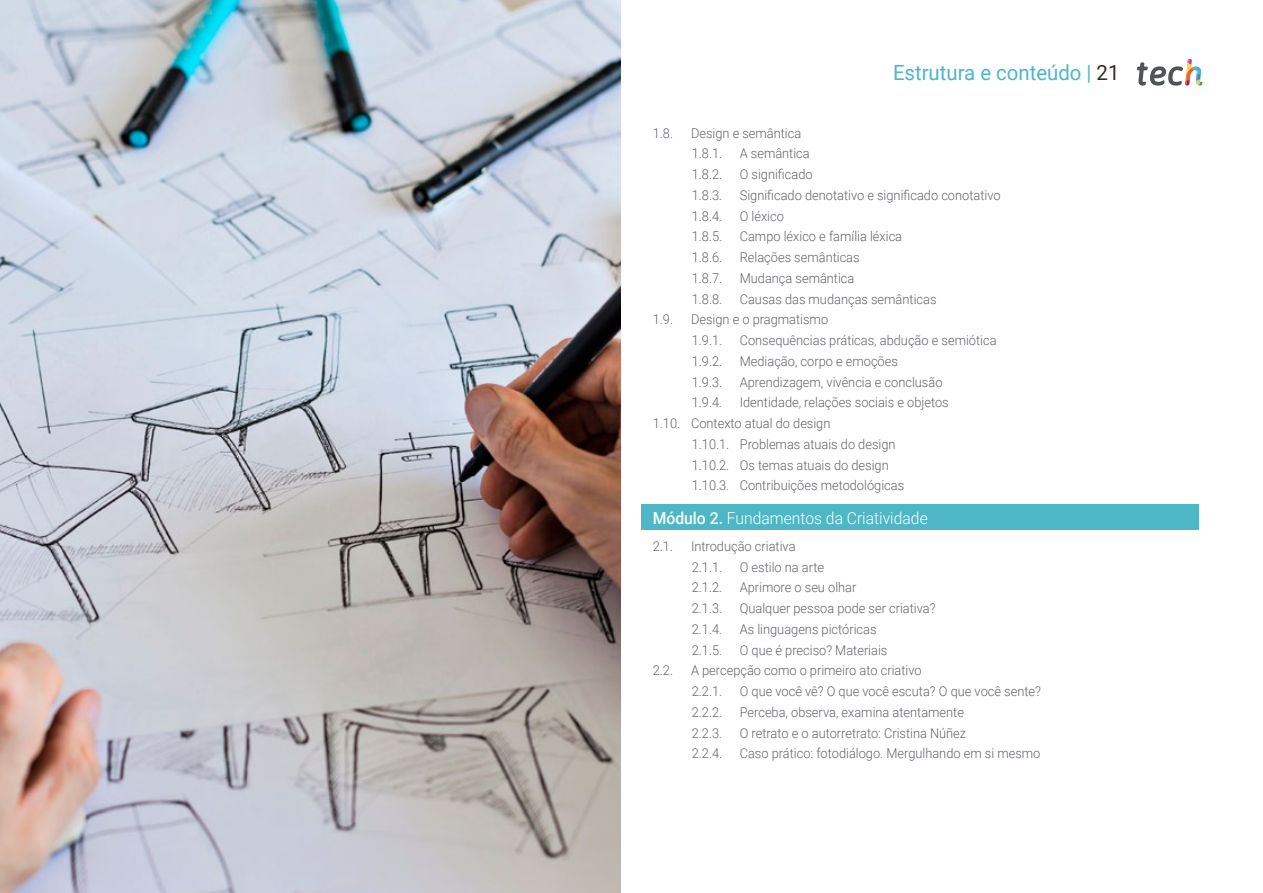
<style>
.page{position:relative;width:1263px;height:893px;background:#fff}
.page>*{position:absolute;margin:0;border:0;box-sizing:border-box;transform-origin:0 0}
.t1{font:21px "Roboto";color:#4db7c5}
.t2{font:300 16.5px "Roboto";color:#fff;scale:.95 1}
.t3{font:300 13.5px/20.7px "Roboto";color:#61646a;scale:.95 1}
.s1{color:#312e20}
.s2{font-weight:500}
</style>
<div class="page">
<img style="left:0;top:0;width:621px;height:893px">
<svg style="left:1137px;top:59px;width:65px;height:27px"></svg>
<div style="left:642px;top:505px;width:557px;height:25px;background:#4db7c5"></div>
<p class="t3" style="left:653px;top:122px;width:23px">1.8.</p>
<p class="t3" style="left:691px;top:122px;width:118px">Design e semântica<br>1.8.1.</p>
<p class="t3" style="left:740px;top:143px;width:75px">A semântica</p>
<h1 class="t1" style="left:893px;top:57px;width:228px">Estrutura e conteúdo | <span class="s1">21</span></h1>
<p class="t3" style="left:692px;top:164px;width:34px">1.8.2.</p>
<p class="t3" style="left:740px;top:164px;width:78px">O significado</p>
<p class="t3" style="left:692px;top:184px;width:34px">1.8.3.</p>
<p class="t3" style="left:740px;top:184px;width:276px">Significado denotativo e significado conotativo</p>
<p class="t3" style="left:692px;top:205px;width:34px">1.8.4.</p>
<p class="t3" style="left:740px;top:205px;width:48px">O léxico</p>
<p class="t3" style="left:692px;top:226px;width:34px">1.8.5.</p>
<p class="t3" style="left:740px;top:226px;width:172px">Campo léxico e família léxica</p>
<p class="t3" style="left:692px;top:247px;width:34px">1.8.6.</p>
<p class="t3" style="left:740px;top:247px;width:128px">Relações semânticas</p>
<p class="t3" style="left:692px;top:267px;width:34px">1.8.7.</p>
<p class="t3" style="left:740px;top:267px;width:122px">Mudança semântica</p>
<p class="t3" style="left:692px;top:288px;width:34px">1.8.8.</p>
<p class="t3" style="left:740px;top:288px;width:209px">Causas das mudanças semânticas</p>
<p class="t3" style="left:653px;top:309px;width:23px">1.9.</p>
<p class="t3" style="left:691px;top:309px;width:146px">Design e o pragmatismo<br>1.9.1.</p>
<p class="t3" style="left:740px;top:330px;width:272px">Consequências práticas, abdução e semiótica</p>
<p class="t3" style="left:692px;top:350px;width:34px">1.9.2.</p>
<p class="t3" style="left:740px;top:350px;width:168px">Mediação, corpo e emoções</p>
<p class="t3" style="left:692px;top:371px;width:34px">1.9.3.</p>
<p class="t3" style="left:740px;top:371px;width:215px">Aprendizagem, vivência e conclusão</p>
<p class="t3" style="left:692px;top:392px;width:34px">1.9.4.</p>
<p class="t3" style="left:740px;top:392px;width:221px">Identidade, relações sociais e objetos</p>
<p class="t3" style="left:653px;top:413px;width:189px">1.10. Contexto atual do design</p>
<p class="t3" style="left:692px;top:433px;width:216px">1.10.1. Problemas atuais do design</p>
<p class="t3" style="left:692px;top:454px;width:209px">1.10.2. Os temas atuais do design</p>
<p class="t3" style="left:692px;top:475px;width:225px">1.10.3. Contribuições metodológicas</p>
<p class="t2" style="left:653px;top:506px;width:291px"><span class="s2">Módulo 2.</span> Fundamentos da Criatividade</p>
<p class="t3" style="left:653px;top:535px;width:23px">2.1.</p>
<p class="t3" style="left:691px;top:535px;width:112px">Introdução criativa<br>2.1.1.</p>
<p class="t3" style="left:740px;top:556px;width:90px">O estilo na arte</p>
<p class="t3" style="left:692px;top:577px;width:34px">2.1.2.</p>
<p class="t3" style="left:740px;top:577px;width:124px">Aprimore o seu olhar</p>
<p class="t3" style="left:692px;top:597px;width:34px">2.1.3.</p>
<p class="t3" style="left:740px;top:597px;width:208px">Qualquer pessoa pode ser criativa?</p>
<p class="t3" style="left:692px;top:618px;width:34px">2.1.4.</p>
<p class="t3" style="left:740px;top:618px;width:145px">As linguagens pictóricas</p>
<p class="t3" style="left:692px;top:639px;width:34px">2.1.5.</p>
<p class="t3" style="left:740px;top:639px;width:157px">O que é preciso? Materiais</p>
<p class="t3" style="left:653px;top:660px;width:23px">2.2.</p>
<p class="t3" style="left:691px;top:660px;width:244px">A percepção como o primeiro ato criativo<br>2.2.1.</p>
<p class="t3" style="left:740px;top:680px;width:319px">O que você vê? O que você escuta? O que você sente?</p>
<p class="t3" style="left:692px;top:701px;width:34px">2.2.2.</p>
<p class="t3" style="left:740px;top:701px;width:238px">Perceba, observa, examina atentamente</p>
<p class="t3" style="left:692px;top:722px;width:34px">2.2.3.</p>
<p class="t3" style="left:740px;top:722px;width:240px">O retrato e o autorretrato: Cristina Núñez</p>
<p class="t3" style="left:692px;top:743px;width:34px">2.2.4.</p>
<p class="t3" style="left:740px;top:743px;width:318px">Caso prático: fotodiálogo. Mergulhando em si mesmo</p>
</div>
